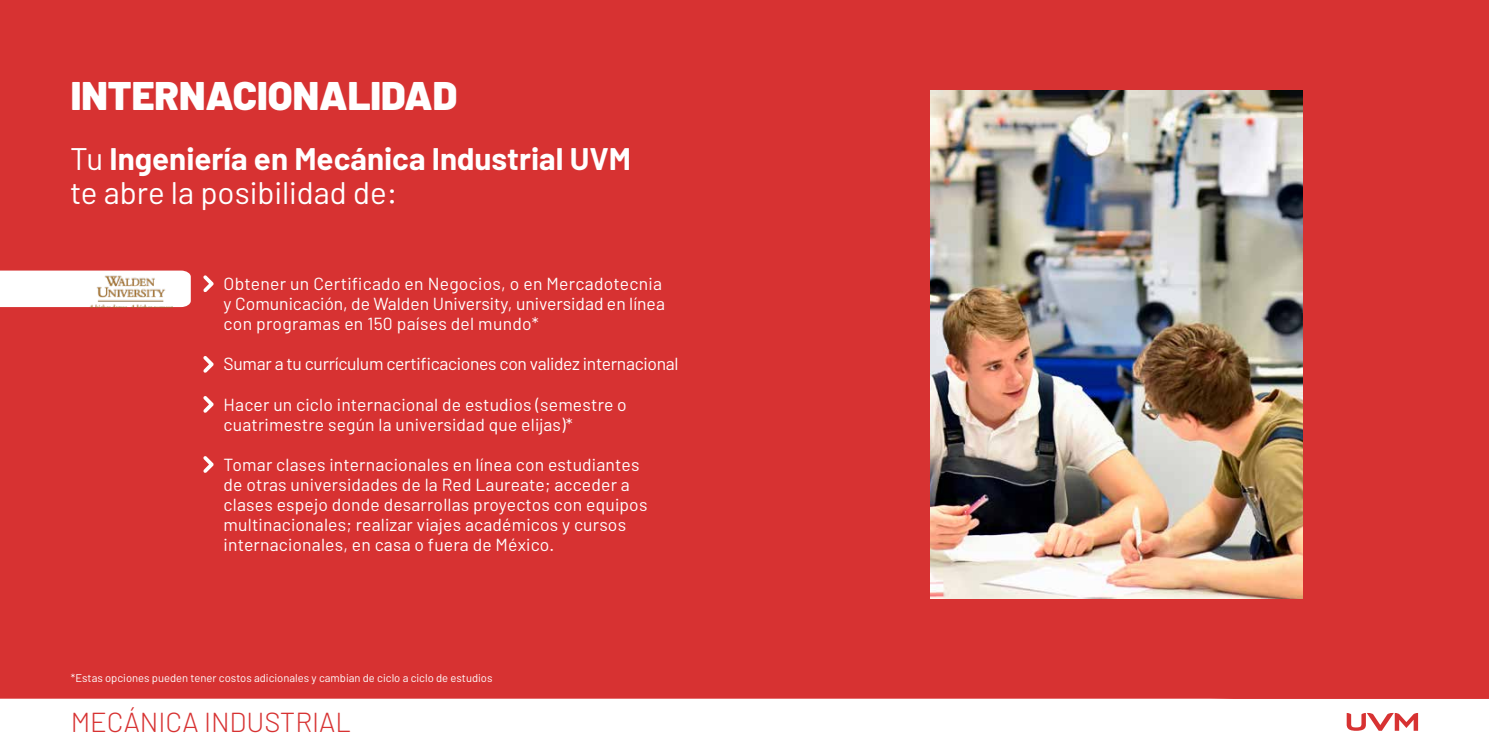
<style>
.page{position:relative;width:1489px;height:745px;background:#fff}
.page>*{position:absolute;margin:0;border:0;box-sizing:border-box;transform-origin:0 0}
.t1{font:900 40px "Barlow";color:#fff}
.t2{font:700 31.25px/33.8px "Barlow";color:#fff}
.t3{font:300 27.5px "Barlow";color:#d73232}
.t4{font:17.5px/20px "Barlow";letter-spacing:.01em;color:#fff}
.t5{font:17.5px "Barlow";letter-spacing:-.02em;color:#fff}
.t6{font:11.25px "Barlow";color:#fff}
.s1{font-weight:400}
</style>
<div class="page">
<div style="left:0;top:0;width:1488px;height:743px;background:#d73232"></div>
<img style="left:930px;top:91px;width:372px;height:507px">
<div style="left:0;top:698px;width:1488px;height:45px;background:#fff"></div>
<svg style="left:1346px;top:712px;width:71px;height:18px"></svg>
<svg style="left:203px;top:275px;width:11px;height:17px"></svg>
<svg style="left:203px;top:356px;width:11px;height:16px"></svg>
<svg style="left:203px;top:396px;width:11px;height:16px"></svg>
<svg style="left:203px;top:456px;width:11px;height:16px"></svg>
<div style="left:0;top:270px;width:191px;height:37px;background:#fff"></div>
<img style="left:88px;top:274px;width:84px;height:34px">
<h1 class="t1" style="left:71px;top:71px;width:388px">INTERNACIONALIDAD</h1>
<h2 class="t2" style="left:70px;top:142px;width:562px"><span class="s1">Tu</span> Ingeniería en Mecánica Industrial UVM <span class="s1">te abre la posibilidad de:</span></h2>
<p class="t4" style="left:224px;top:273px;width:443px">Obtener un Certificado en Negocios, o en Mercadotecnia y Comunicación, de Walden University, universidad en línea con programas en 150 países del mundo*</p>
<p class="t5" style="left:224px;top:353px;width:456px">Sumar a tu currículum certificaciones con validez internacional</p>
<p class="t4" style="left:224px;top:393px;width:405px">Hacer un ciclo internacional de estudios (semestre o cuatrimestre según la universidad que elijas)*</p>
<p class="t4" style="left:224px;top:453px;width:425px">Tomar clases internacionales en línea con estudiantes de otras universidades de la Red Laureate; acceder a clases espejo donde desarrollas proyectos con equipos multinacionales; realizar viajes académicos y cursos internacionales, en casa o fuera de México.</p>
<p class="t6" style="left:71px;top:670px;width:423px">*Estas opciones pueden tener costos adicionales y cambian de ciclo a ciclo de estudios</p>
<h3 class="t3" style="left:71px;top:704px;width:282px">MECÁNICA INDUSTRIAL</h3>
</div>
